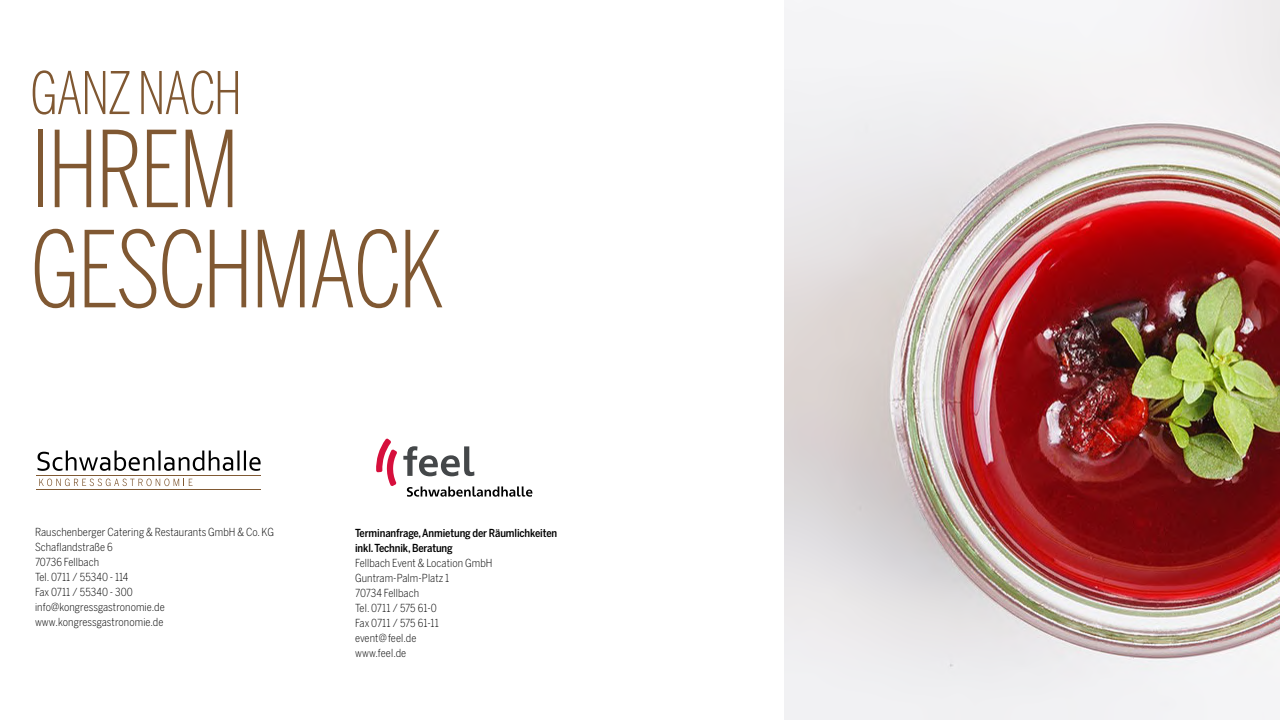
<style>
.page{position:relative;width:1280px;height:720px;background:#fff}
.page>*{position:absolute;margin:0;border:0;box-sizing:border-box;transform-origin:0 0}
.t1{font:300 extra-condensed 104.8px/100.2px "Benton Sans";letter-spacing:-.03em;color:#805832}
.t2{font:300 extra-condensed 58.2px "Benton Sans";letter-spacing:-.03em;color:#805832}
.t3{font:300 11px/15px "Benton Sans Cond";letter-spacing:.01em;color:#000}
.t4{font:500 11px/15px "Benton Sans Cond";letter-spacing:-.01em;color:#000}
</style>
<div class="page">
<svg style="left:39px;top:479px;width:154px;height:7px"></svg>
<svg style="left:38px;top:451px;width:223px;height:20px"></svg>
<hr style="left:36px;top:489px;width:225px;height:1px;background:#805933">
<hr style="left:36px;top:475px;width:225px;height:1px;background:#805933">
<img style="left:784px;top:0;width:496px;height:720px">
<svg style="left:403px;top:446px;width:71px;height:30px"></svg>
<svg style="left:376px;top:438px;width:21px;height:48px"></svg>
<svg style="left:407px;top:486px;width:125px;height:11px"></svg>
<h2 class="t2" style="left:30px;top:59px;width:214px">GANZ NACH</h2>
<h1 class="t1" style="left:30px;top:119px;width:416px">IHREM<br>GESCHMACK</h1>
<p class="t3" style="left:35px;top:525px;width:241px">Rauschenberger Catering &amp; Restaurants GmbH &amp; Co. KG<br>Schaflandstraße 6<br>70736 Fellbach<br>Tel. 0711 / 55340 - 114<br>Fax 0711 / 55340 - 300<br>info@kongressgastronomie.de www.kongressgastronomie.de</p>
<p class="t4" style="left:355px;top:525px;width:204px">Terminanfrage, Anmietung der Räumlichkeiten inkl. Technik, Beratung</p>
<p class="t3" style="left:355px;top:555px;width:139px">Fellbach Event &amp; Location GmbH<br>Guntram-Palm-Platz 1<br>70734 Fellbach<br>Tel. 0711 / 575 61-0<br>Fax 0711 / 575 61-11 event@feel.de<br>www.feel.de</p>
</div>
